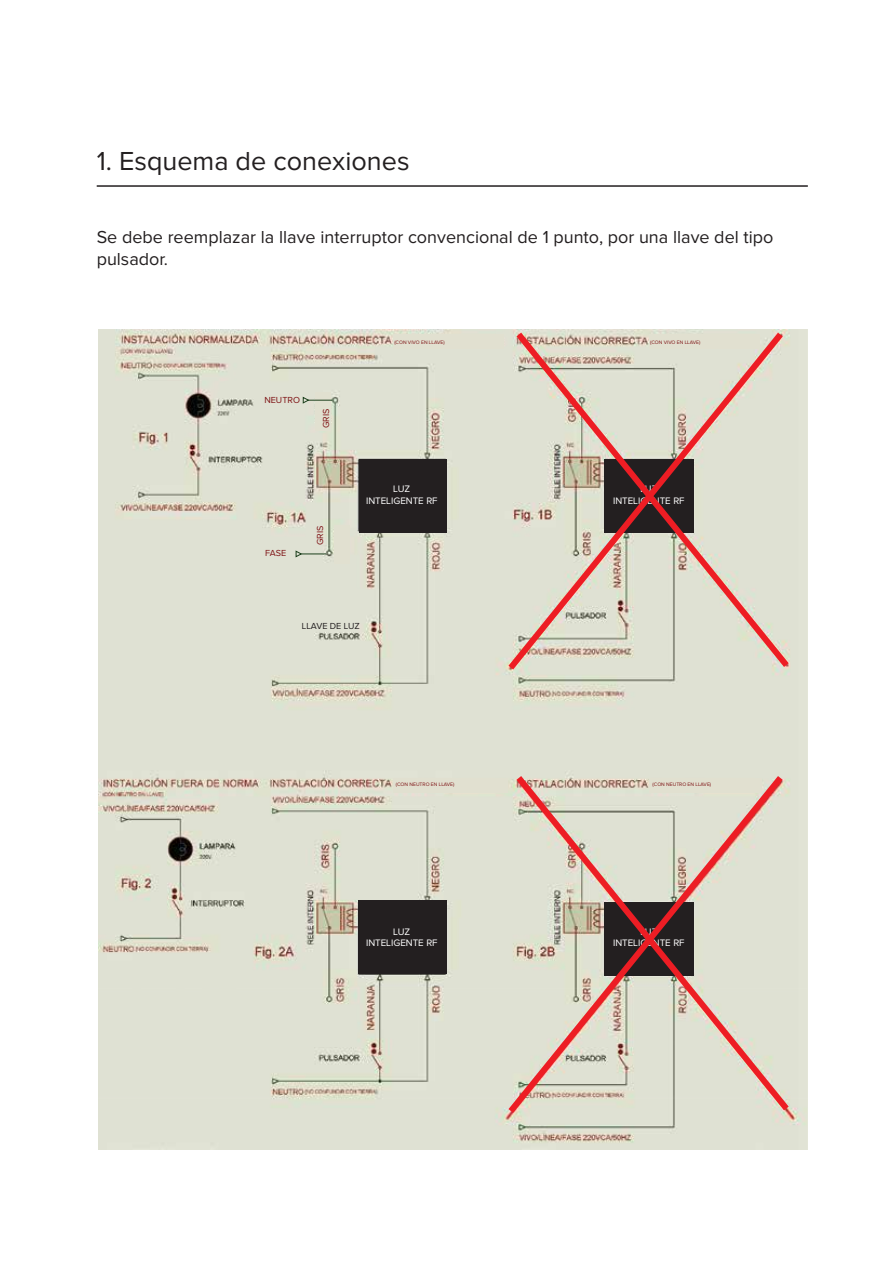
<style>
.page{position:relative;width:893px;height:1263px;background:#fff}
.page>*{position:absolute;margin:0;border:0;box-sizing:border-box;transform-origin:0 0}
.t1{font:27px "Proxima Nova";color:#231f20}
.t2{font:18px/21.6px "Proxima Nova";color:#231f20}
.t3{font:9.75px/11.7px "Proxima Nova";color:#fff;text-align:center}
.t4{font:9.15px "Proxima Nova";color:#7f1416}
.t5{font:9.15px "Proxima Nova";color:#231f20}
.t6{font:5.1px "Proxima Nova";color:#7f1416}
</style>
<div class="page">
<hr style="left:97px;top:185px;width:711px;height:2px;background:#231f20">
<img style="left:98px;top:330px;width:710px;height:819px">
<div style="left:359px;top:459px;width:87px;height:73px;background:#231f20"></div>
<div style="left:789px;top:329px;width:6px;height:344px;background:#dfe1d3"></div>
<svg style="left:502px;top:329px;width:287px;height:347px;background:#d2c6b9"></svg>
<div style="left:358px;top:901px;width:88px;height:73px;background:#231f20"></div>
<div style="left:393px;top:334px;width:111px;height:15px;background:#e1e0d0"></div>
<div style="left:649px;top:334px;width:110px;height:15px;background:#e1e0d0"></div>
<div style="left:393px;top:778px;width:114px;height:14px;background:#e1e0d0"></div>
<div style="left:316px;top:393px;width:15px;height:38px;background:#e1e0d0"></div>
<div style="left:335px;top:525px;width:15px;height:38px;background:#e1e0d0"></div>
<svg style="left:302px;top:396px;width:30px;height:8px"></svg>
<svg style="left:295px;top:550px;width:31px;height:8px"></svg>
<div style="left:789px;top:769px;width:6px;height:348px;background:#dfe1d3"></div>
<svg style="left:502px;top:769px;width:287px;height:350px;background:#d2c7ba"></svg>
<h1 class="t1" style="left:97px;top:148px;width:314px">1. Esquema de conexiones</h1>
<p class="t2" style="left:97px;top:227px;width:678px">Se debe reemplazar la llave interruptor convencional de 1 punto, por una llave del tipo pulsador.</p>
<p class="t4" style="left:264px;top:396px;width:37px">NEUTRO</p>
<p class="t4" style="left:322px;top:428px;width:21px;rotate:-90deg">GRIS</p>
<p class="t4" style="left:265px;top:549px;width:23px">FASE</p>
<p class="t4" style="left:316px;top:545px;width:21px;rotate:-90deg">GRIS</p>
<p class="t6" style="left:394px;top:340px;width:52px">(CON VIVO EN LLAVE)</p>
<p class="t6" style="left:650px;top:340px;width:52px">(CON VIVO EN LLAVE)</p>
<p class="t3" style="left:366px;top:483px;width:73px">LUZ<br>INTELIGENTE RF</p>
<p class="t3" style="left:613px;top:483px;width:73px">LUZ<br>INTELIGENTE RF</p>
<p class="t5" style="left:302px;top:621px;width:59px">LLAVE DE LUZ</p>
<p class="t6" style="left:396px;top:782px;width:60px">(CON NEUTRO EN LLAVE)</p>
<p class="t6" style="left:653px;top:782px;width:60px">(CON NEUTRO EN LLAVE)</p>
<p class="t3" style="left:366px;top:926px;width:73px">LUZ<br>INTELIGENTE RF</p>
<p class="t3" style="left:613px;top:926px;width:73px">LUZ<br>INTELIGENTE RF</p>
</div>
